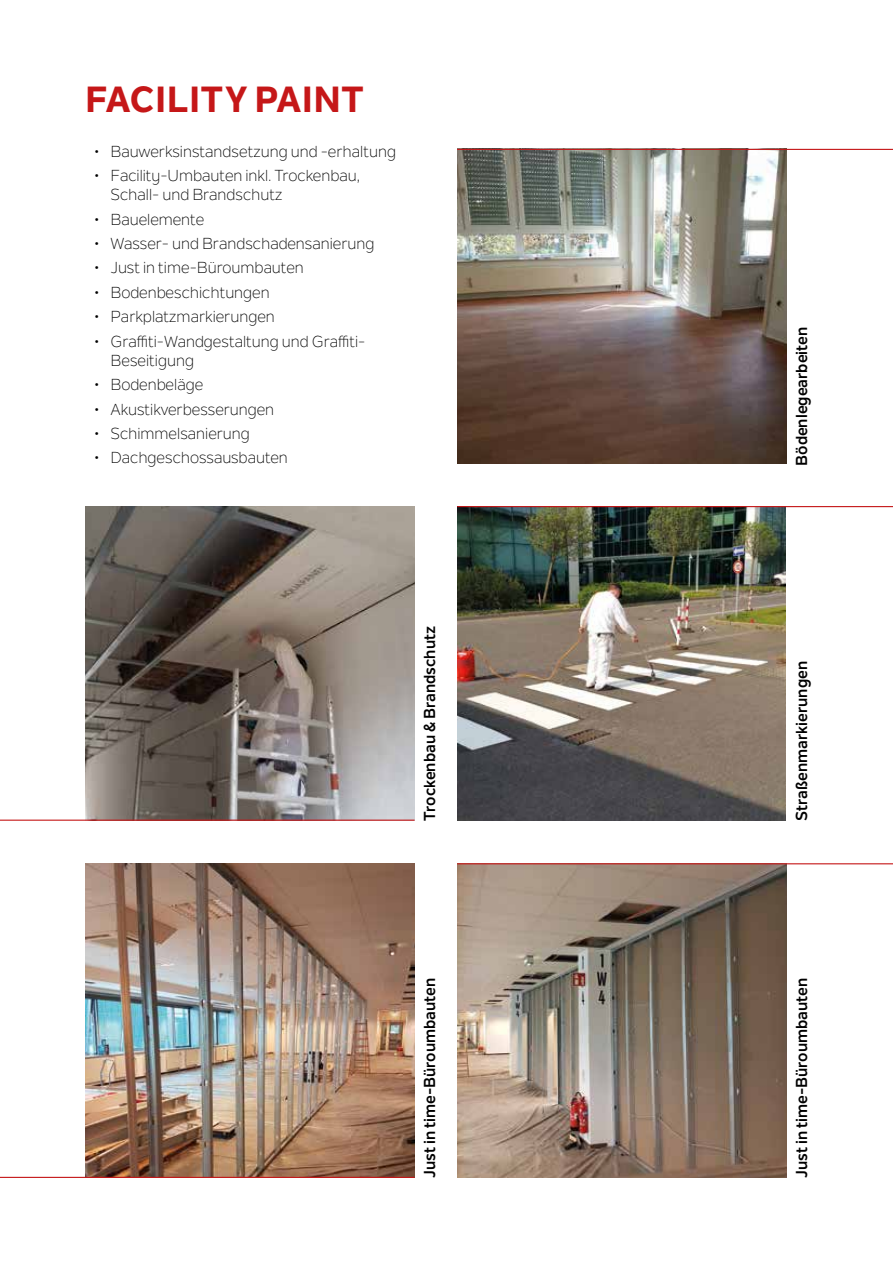
<style>
.page{position:relative;width:893px;height:1263px;background:#fff}
.page>*{position:absolute;margin:0;border:0;box-sizing:border-box;transform-origin:0 0}
.t1{font:800 36px "Nolan Next";letter-spacing:.01em;color:#c51718}
.t2{font:15.75px/18.9px "Nolan Next";color:#000}
.t3{font:700 15.75px "Nolan Next";color:#000}
</style>
<div class="page">
<img style="left:85px;top:863px;width:330px;height:314px">
<img style="left:457px;top:507px;width:329px;height:314px">
<img style="left:457px;top:864px;width:330px;height:314px">
<img style="left:457px;top:150px;width:330px;height:313px">
<img style="left:85px;top:506px;width:330px;height:314px">
<hr style="left:457px;top:149px;width:436px;height:1px;background:#c51718">
<hr style="left:457px;top:506px;width:436px;height:1px;background:#c51718">
<hr style="left:457px;top:863px;width:436px;height:1px;background:#c51718">
<hr style="left:0;top:820px;width:415px;height:1px;background:#c51718">
<hr style="left:0;top:1177px;width:415px;height:1px;background:#c51718">
<h1 class="t1" style="left:85px;top:77px;width:280px">FACILITY PAINT</h1>
<p class="t2" style="left:94px;top:142px;width:304px">• Bauwerksinstandsetzung und -erhaltung</p>
<p class="t2" style="left:111px;top:166px;width:251px;text-indent:-17px">• Facility-Umbauten inkl. Trockenbau,<br>Schall- und Brandschutz</p>
<p class="t2" style="left:94px;top:210px;width:112px">• Bauelemente</p>
<p class="t2" style="left:94px;top:234px;width:282px">• Wasser- und Brandschadensanierung</p>
<p class="t2" style="left:94px;top:258px;width:212px">• Just in time-Büroumbauten</p>
<p class="t2" style="left:94px;top:283px;width:178px">• Bodenbeschichtungen</p>
<p class="t2" style="left:94px;top:307px;width:183px">• Parkplatzmarkierungen</p>
<p class="t2" style="left:111px;top:332px;width:256px;text-indent:-17px">• Graffiti-Wandgestaltung und Graffiti-<br>Beseitigung</p>
<p class="t2" style="left:94px;top:375px;width:111px">• Bodenbeläge</p>
<p class="t2" style="left:94px;top:400px;width:182px">• Akustikverbesserungen</p>
<p class="t2" style="left:94px;top:424px;width:158px">• Schimmelsanierung</p>
<p class="t2" style="left:94px;top:448px;width:196px">• Dachgeschossausbauten</p>
<p class="t3" style="left:420px;top:821px;width:196px;rotate:-90deg">Trockenbau &amp; Brandschutz</p>
<p class="t3" style="left:420px;top:1178px;width:202px;rotate:-90deg">Just in time-Büroumbauten</p>
<p class="t3" style="left:792px;top:466px;width:140px;rotate:-90deg">Bödenlegearbeiten</p>
<p class="t3" style="left:792px;top:821px;width:161px;rotate:-90deg">Straßenmarkierungen</p>
<p class="t3" style="left:792px;top:1178px;width:202px;rotate:-90deg">Just in time-Büroumbauten</p>
</div>
